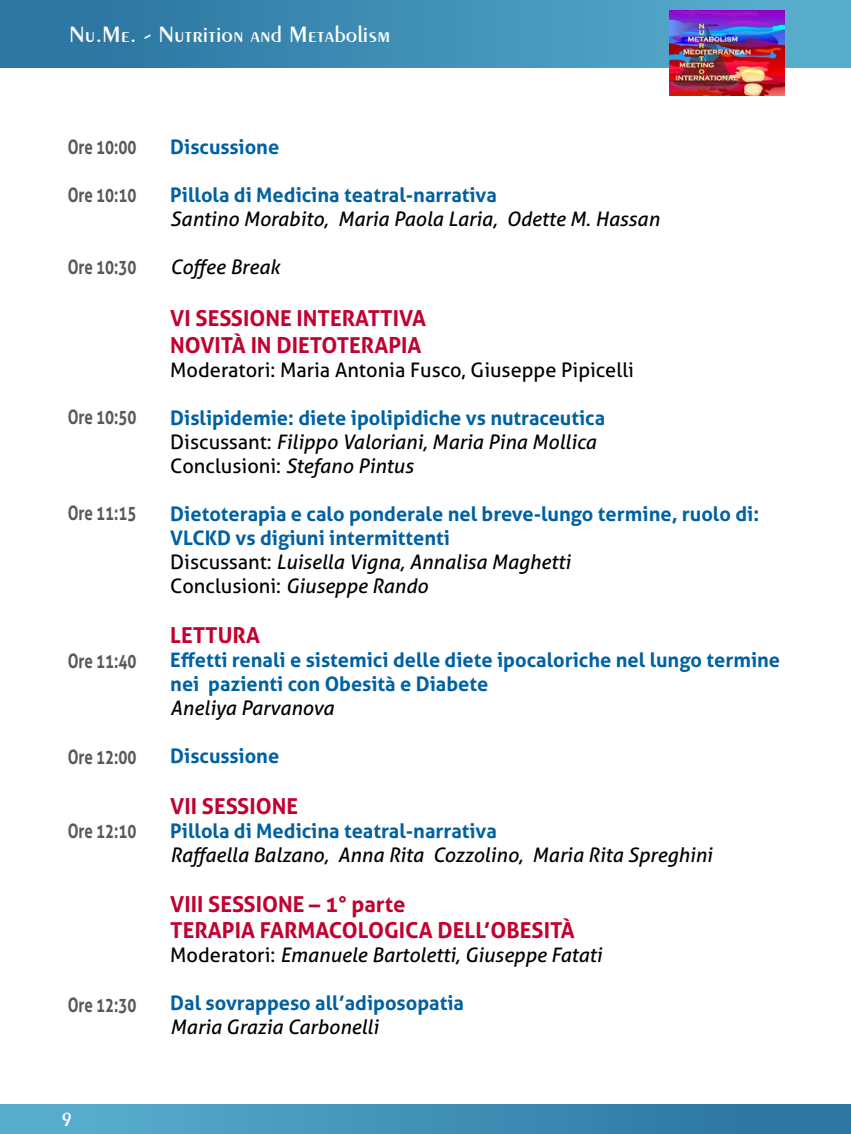
<style>
.page{position:relative;width:851px;height:1134px;background:#fff}
.page>*{position:absolute;margin:0;border:0;box-sizing:border-box;transform-origin:0 0}
.t1{font:600 23.4px "Exotic 350 BT";color:#fff}
.t2{font:700 22px/26.4px "Aller";color:#c10230}
.t3{font:700 20px/24px "Aller";color:#0061a1}
.t4{font:italic 20px/24px "Aller";color:#000}
.t5{font:700 20px "Aller";color:#58595b;scale:.75 1}
.t6{font:20px "Aller";color:#000}
.t7{font:600 20px "Exotic 350 BT";color:#fff}
.s1{font-weight:700;font-style:normal;color:#0061a1}
.s2{font-style:normal}
.s3{font-weight:400;color:#000}
.s4{font-weight:400;font-style:italic;color:#000}
</style>
<div class="page">
<div style="left:0;top:0;width:850px;height:67px;background:linear-gradient(to right,#26779e,#60a2cf)"></div>
<div style="left:0;top:1105px;width:850px;height:29px;background:linear-gradient(to right,#5bb1d0,#29719e)"></div>
<img style="left:669px;top:11px;width:115px;height:85px">
<p class="t1" style="left:69px;top:20px;width:323px">Nu.Me. - Nutrition and Metabolism</p>
<p class="t5" style="left:68px;top:134px;width:93px">Ore 10:00</p>
<p class="t5" style="left:68px;top:182px;width:93px">Ore 10:10</p>
<p class="t5" style="left:68px;top:254px;width:93px">Ore 10:30</p>
<p class="t5" style="left:68px;top:404px;width:93px">Ore 10:50</p>
<p class="t5" style="left:68px;top:500px;width:93px">Ore 11:15</p>
<p class="t5" style="left:68px;top:648px;width:93px">Ore 11:40</p>
<p class="t5" style="left:68px;top:744px;width:93px">Ore 12:00</p>
<p class="t5" style="left:68px;top:818px;width:93px">Ore 12:10</p>
<p class="t5" style="left:68px;top:992px;width:93px">Ore 12:30</p>
<p class="t7" style="left:62px;top:1107px;width:11px">9</p>
<p class="t3" style="left:170px;top:134px;width:110px">Discussione</p>
<p class="t3" style="left:170px;top:182px;width:328px">Pillola di Medicina teatral-narrativa</p>
<p class="t4" style="left:170px;top:206px;width:490px">Santino Morabito, Maria Paola Laria, Odette M. Hassan</p>
<p class="t4" style="left:170px;top:254px;width:111px">Coffee Break</p>
<p class="t2" style="left:170px;top:305px;width:257px">VI SESSIONE INTERATTIVA<br>NOVITÀ IN DIETOTERAPIA</p>
<p class="t6" style="left:170px;top:357px;width:465px">Moderatori: Maria Antonia Fusco, Giuseppe Pipicelli</p>
<p class="t4" style="left:170px;top:406px;width:436px"><span class="s1">Dislipidemie: diete ipolipidiche vs nutraceutica<br></span><span class="s2">Discussant:</span> Filippo Valoriani, Maria Pina Mollica<br><span class="s2">Conclusioni:</span> Stefano Pintus</p>
<p class="t3" style="left:170px;top:502px;width:590px">Dietoterapia e calo ponderale nel breve-lungo termine, ruolo di:<br>VLCKD vs digiuni intermittenti<br><span class="s3">Discussant:</span> <span class="s4">Luisella Vigna, Annalisa Maghetti<br></span><span class="s3">Conclusioni:</span> <span class="s4">Giuseppe Rando</span></p>
<p class="t2" style="left:170px;top:622px;width:91px">LETTURA</p>
<p class="t3" style="left:170px;top:648px;width:611px">Effetti renali e sistemici delle diete ipocaloriche nel lungo termine nei pazienti con Obesità e Diabete</p>
<p class="t4" style="left:170px;top:696px;width:165px">Aneliya Parvanova</p>
<p class="t3" style="left:170px;top:744px;width:110px">Discussione</p>
<p class="t2" style="left:170px;top:792px;width:129px">VII SESSIONE</p>
<p class="t3" style="left:170px;top:818px;width:328px">Pillola di Medicina teatral-narrativa</p>
<p class="t4" style="left:170px;top:842px;width:543px">Raffaella Balzano, Anna Rita Cozzolino, Maria Rita Spreghini</p>
<p class="t2" style="left:170px;top:891px;width:406px">VIII SESSIONE – 1° parte<br>TERAPIA FARMACOLOGICA DELL’OBESITÀ</p>
<p class="t4" style="left:170px;top:943px;width:433px"><span class="s2">Moderatori:</span> Emanuele Bartoletti, Giuseppe Fatati</p>
<p class="t3" style="left:170px;top:991px;width:295px">Dal sovrappeso all’adiposopatia</p>
<p class="t4" style="left:170px;top:1015px;width:210px">Maria Grazia Carbonelli</p>
</div>
